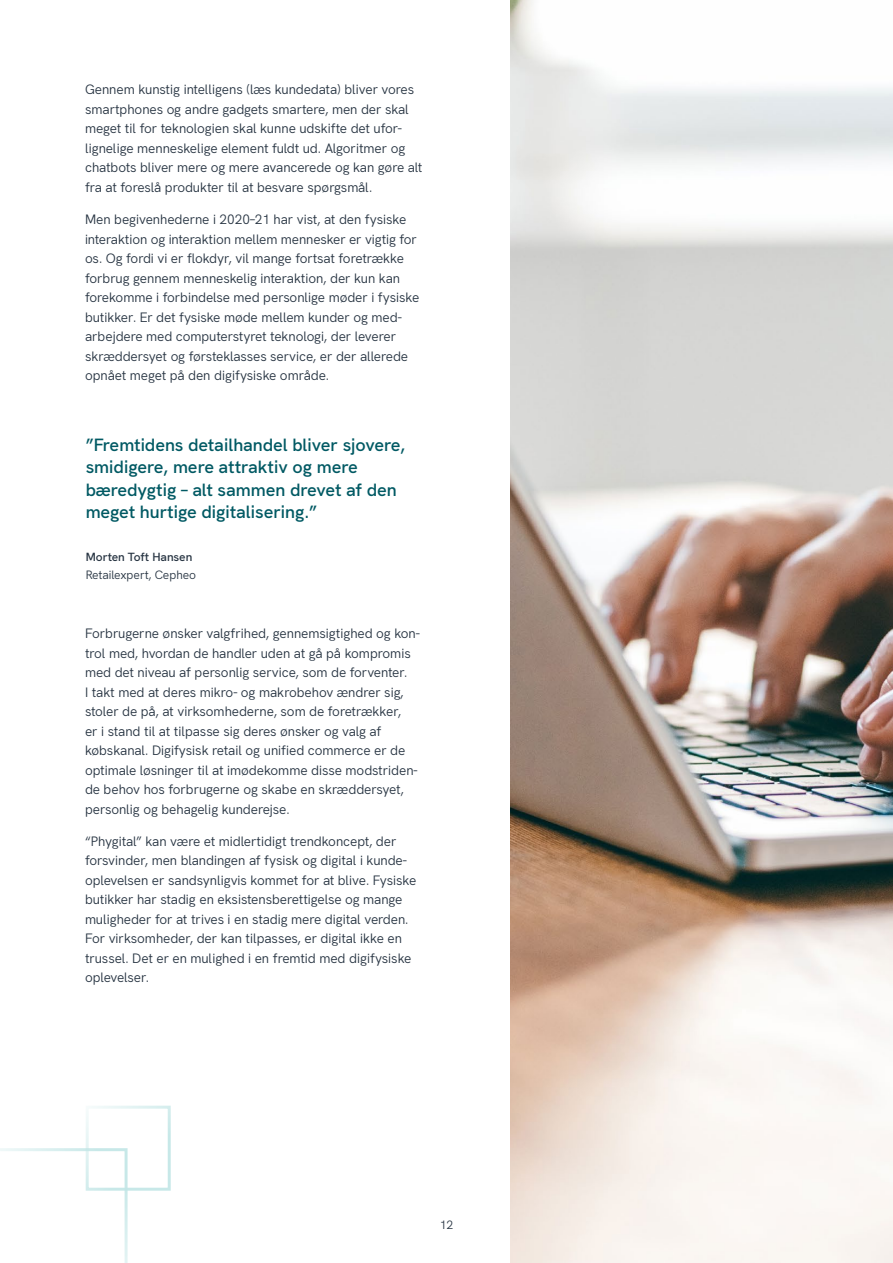
<style>
.page{position:relative;width:893px;height:1263px;background:#fff}
.page>*{position:absolute;margin:0;border:0;box-sizing:border-box;transform-origin:0 0}
.t1{font:600 18px/22.5px "Hanken Grotesk";letter-spacing:-.005em;color:#005963}
.t2{font:13.5px/19.5px "Hanken Grotesk";letter-spacing:-.01em;color:#273442}
.t3{font:12px "Hanken Grotesk";color:#273442}
.t4{font:600 12px "Hanken Grotesk";color:#273442}
</style>
<div class="page">
<img style="left:510px;top:0;width:383px;height:1263px">
<svg style="left:0;top:1148px;width:128px;height:115px"></svg>
<div style="left:86px;top:1106px;width:85px;height:85px;border:3px solid #c2e6e6"></div>
<p class="t2" style="left:85px;top:79px;width:339px">Gennem kunstig intelligens (læs kundedata) bliver vores smartphones og andre gadgets smartere, men der skal meget til for teknologien skal kunne udskifte det ufor&shy;lignelige menneskelige element fuldt ud. Algoritmer og chatbots bliver mere og mere avancerede og kan gøre alt fra at foreslå produkter til at besvare spørgsmål.</p>
<p class="t2" style="left:85px;top:209px;width:336px">Men begivenhederne i 2020–21 har vist, at den fysiske interaktion og interaktion mellem mennesker er vigtig for os. Og fordi vi er flokdyr, vil mange fortsat foretrække forbrug gennem menneskelig interaktion, der kun kan forekomme i forbindelse med personlige møder i fysiske butikker. Er det fysiske møde mellem kunder og med&shy;arbejdere med computerstyret teknologi, der leverer skræddersyet og førsteklasses service, er der allerede opnået meget på den digifysiske område.</p>
<h1 class="t1" style="left:86px;top:431px;width:321px">”Fremtidens detailhandel bliver sjovere, smidigere, mere attraktiv og mere bæredygtig – alt sammen drevet af den meget hurtige digitalisering.”</h1>
<p class="t4" style="left:86px;top:547px;width:108px">Morten Toft Hansen</p>
<p class="t3" style="left:86px;top:565px;width:112px">Retailexpert, Cepheo</p>
<p class="t2" style="left:85px;top:623px;width:336px">Forbrugerne ønsker valgfrihed, gennemsigtighed og kon&shy;trol med, hvordan de handler uden at gå på kompromis med det niveau af personlig service, som de forventer.<br>I takt med at deres mikro- og makrobehov ændrer sig, stoler de på, at virksomhederne, som de foretrækker,<br>er i stand til at tilpasse sig deres ønsker og valg af købskanal. Digifysisk retail og unified commerce er de optimale løsninger til at imødekomme disse modstriden&shy;de behov hos forbrugerne og skabe en skræddersyet, personlig og behagelig kunderejse.</p>
<p class="t2" style="left:85px;top:830px;width:333px">“Phygital” kan være et midlertidigt trendkoncept, der forsvinder, men blandingen af fysisk og digital i kunde&shy;oplevelsen er sandsynligvis kommet for at blive. Fysiske butikker har stadig en eksistensberettigelse og mange muligheder for at trives i en stadig mere digital verden.<br>For virksomheder, der kan tilpasses, er digital ikke en trussel. Det er en mulighed i en fremtid med digifysiske oplevelser.</p>
<p class="t3" style="left:440px;top:1215px;width:15px">12</p>
</div>
